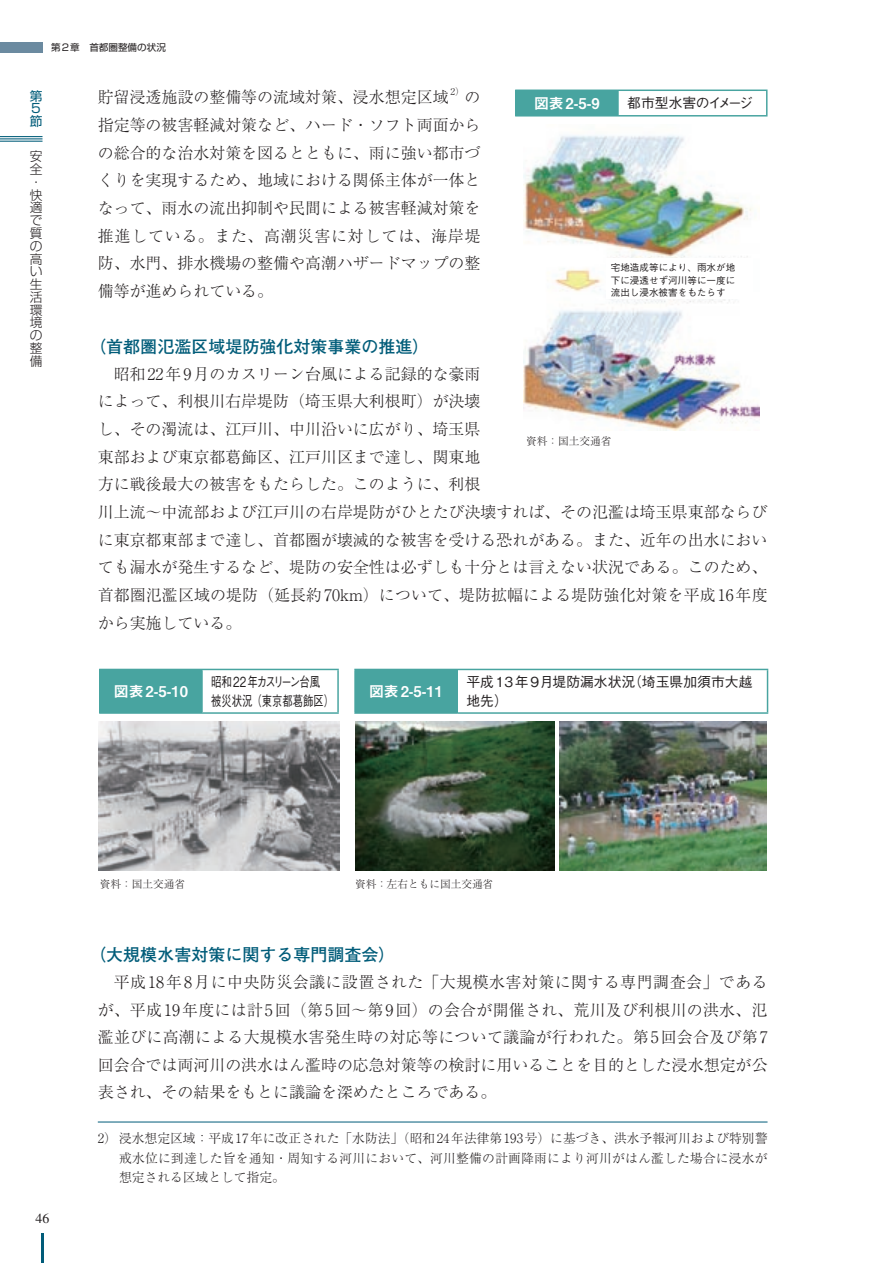
<style>
.page{position:relative;width:893px;height:1263px;background:#fff}
.page>*{position:absolute;margin:0;border:0;box-sizing:border-box;transform-origin:0 0}
.t1{font:700 16.95px "Futo Go B101 Pro";color:#015c79}
.t2{font:300 15.9px/27.6px "Ryumin Pro";color:#231f20;text-align:justify}
.t3{font:14.85px "Midashi Go Pro MB31";color:#fff}
.t4{font:500 13.8px/18px "Gothic BBB Pro";color:#231f20}
.t5{font:500 13.8px/18px "Gothic BBB Pro";color:#231f20;scale:.75 1}
.t6{font:500 13.8px "Gothic BBB Pro";letter-spacing:-.03em;color:#231f20}
.t7{font:13.8px "Times LT Std";color:#231f20}
.t8{font:300 12.75px/19.2px "Ryumin Pro";letter-spacing:.02em;color:#231f20;text-align:justify}
.t9{font:300 12.75px/12.8px "Shin Go Pro";color:#231f20}
.t10{font:12.75px/12.8px "Shin Go Pro";color:#015c79;text-align:justify}
.t11{font:300 10.65px "Ryumin Pro";color:#231f20}
.t12{font:500 9.6px/12.8px "Gothic BBB Pro";color:#231f20;text-align:justify}
.t13{font:9.6px "Shin Go Pro";color:#231f20}
.t14{font:300 9.3px "Ryumin Pro";color:#231f20}
</style>
<div class="page">
<div style="left:0;top:43px;width:43px;height:10px;background:#6b8aa0"></div>
<hr style="left:41px;top:1233px;width:3px;height:30px;background:#015c79">
<hr style="left:0;top:136px;width:43px;height:1px;background:#015c79">
<hr style="left:0;top:138px;width:43px;height:1px;background:#015c79">
<hr style="left:0;top:141px;width:43px;height:1px;background:#015c79">
<div style="left:516px;top:90px;width:102px;height:26px;background:#48a4a0"></div>
<hr style="left:515px;top:90px;width:103px;height:1px;background:#48a4a0">
<hr style="left:515px;top:91px;width:2px;height:24px;background:#48a4a0">
<hr style="left:618px;top:90px;width:149px;height:1px;background:#48a4a0">
<hr style="left:617px;top:91px;width:2px;height:24px;background:#48a4a0">
<svg style="left:766px;top:91px;width:1px;height:24px"></svg>
<hr style="left:515px;top:115px;width:103px;height:2px;background:#48a4a0">
<hr style="left:618px;top:115px;width:149px;height:2px;background:#48a4a0">
<img style="left:523px;top:135px;width:236px;height:296px">
<div style="left:606px;top:258px;width:147px;height:41px;background:#fff"></div>
<hr style="left:98px;top:1121px;width:669px;height:1px;background:#015c79">
<div style="left:100px;top:669px;width:102px;height:44px;background:#48a4a0"></div>
<hr style="left:99px;top:669px;width:103px;height:1px;background:#48a4a0">
<hr style="left:99px;top:670px;width:2px;height:42px;background:#48a4a0">
<hr style="left:202px;top:669px;width:137px;height:1px;background:#48a4a0">
<hr style="left:201px;top:670px;width:2px;height:42px;background:#48a4a0">
<hr style="left:337px;top:670px;width:2px;height:42px;background:#48a4a0">
<hr style="left:99px;top:712px;width:103px;height:2px;background:#48a4a0">
<hr style="left:202px;top:712px;width:137px;height:2px;background:#48a4a0">
<img style="left:99px;top:721px;width:240px;height:149px">
<div style="left:355px;top:669px;width:102px;height:44px;background:#48a4a0"></div>
<hr style="left:354px;top:669px;width:103px;height:1px;background:#48a4a0">
<hr style="left:354px;top:670px;width:2px;height:42px;background:#48a4a0">
<hr style="left:457px;top:669px;width:311px;height:1px;background:#48a4a0">
<hr style="left:456px;top:670px;width:2px;height:42px;background:#48a4a0">
<hr style="left:767px;top:670px;width:1px;height:42px;background:#48a4a0">
<hr style="left:354px;top:712px;width:103px;height:2px;background:#48a4a0">
<hr style="left:457px;top:712px;width:311px;height:2px;background:#48a4a0">
<img style="left:356px;top:721px;width:198px;height:149px">
<img style="left:560px;top:721px;width:207px;height:149px">
<p class="t13" style="left:51px;top:39px;width:116px">第2章　首都圏整備の状況</p>
<p class="t10" style="left:30px;top:88px;width:14px">第5節</p>
<p class="t9" style="left:30px;top:149px;width:14px">安全・快適で質の高い生活環境の整備</p>
<p class="t2" style="left:98px;top:82px;width:352px">貯留浸透施設の整備等の流域対策、浸水想定区域</p>
<p class="t14" style="left:451px;top:85px;width:15px">2）</p>
<p class="t2" style="left:98px;top:82px;width:384px;text-indent:367px">の指定等の被害軽減対策など、ハード・ソフト両面からの総合的な治水対策を図るとともに、雨に強い都市づくりを実現するため、地域における関係主体が一体となって、雨水の流出抑制や民間による被害軽減対策を推進している。また、高潮災害に対しては、海岸堤防、水門、排水機場の整備や高潮ハザードマップの整備等が進められている。</p>
<p class="t1" style="left:89px;top:332px;width:342px">（首都圏氾濫区域堤防強化対策事業の推進）</p>
<p class="t2" style="left:98px;top:359px;width:671px;text-align:left;text-indent:16px">昭和22年9月のカスリーン台風による記録的な豪雨<br>によって、利根川右岸堤防（埼玉県大利根町）が決壊<br>し、その濁流は、江戸川、中川沿いに広がり、埼玉県<br>東部および東京都葛飾区、江戸川区まで達し、関東地<br>方に戦後最大の被害をもたらした。このように、利根<br>川上流〜中流部および江戸川の右岸堤防がひとたび決壊すれば、その氾濫は埼玉県東部ならびに東京都東部まで達し、首都圏が壊滅的な被害を受ける恐れがある。また、近年の出水においても漏水が発生するなど、堤防の安全性は必ずしも十分とは言えない状況である。このため、首都圏氾濫区域の堤防（延長約70km）について、堤防拡幅による堤防強化対策を平成16年度から実施している。</p>
<p class="t3" style="left:534px;top:91px;width:67px">図表 2-5-9</p>
<p class="t6" style="left:627px;top:92px;width:127px">都市型水害のイメージ</p>
<p class="t12" style="left:611px;top:260px;width:126px">宅地造成等により、雨水が地下に浸透せず河川等に一度に流出し浸水被害をもたらす</p>
<p class="t11" style="left:526px;top:432px;width:87px">資料：国土交通省</p>
<p class="t3" style="left:114px;top:679px;width:76px">図表 2-5-10</p>
<p class="t5" style="left:211px;top:671px;width:166px">昭和 22 年カスリーン台風<br>被災状況（東京都葛飾区）</p>
<p class="t3" style="left:369px;top:679px;width:76px">図表 2-5-11</p>
<p class="t4" style="left:466px;top:671px;width:288px">平成13年9月堤防漏水状況（埼玉県加須市大越地先）</p>
<p class="t11" style="left:100px;top:876px;width:87px">資料：国土交通省</p>
<p class="t11" style="left:355px;top:876px;width:140px">資料：左右ともに国土交通省</p>
<p class="t1" style="left:89px;top:941px;width:308px">（大規模水害対策に関する専門調査会）</p>
<p class="t2" style="left:98px;top:967px;width:671px;text-indent:16px">平成18年8月に中央防災会議に設置された「大規模水害対策に関する専門調査会」であるが、平成19年度には計5回（第5回〜第9回）の会合が開催され、荒川及び利根川の洪水、氾濫並びに高潮による大規模水害発生時の対応等について議論が行われた。第5回会合及び第7回会合では両河川の洪水はん濫時の応急対策等の検討に用いることを目的とした浸水想定が公表され、その結果をもとに議論を深めたところである。</p>
<p class="t8" style="left:119px;top:1128px;width:650px;text-indent:-21px">2） 浸水想定区域：平成17年に改正された「水防法」（昭和24年法律第193号）に基づき、洪水予報河川および特別警戒水位に到達した旨を通知・周知する河川において、河川整備の計画降雨により河川がはん濫した場合に浸水が想定される区域として指定。</p>
<p class="t7" style="left:36px;top:1211px;width:15px">46</p>
</div>
